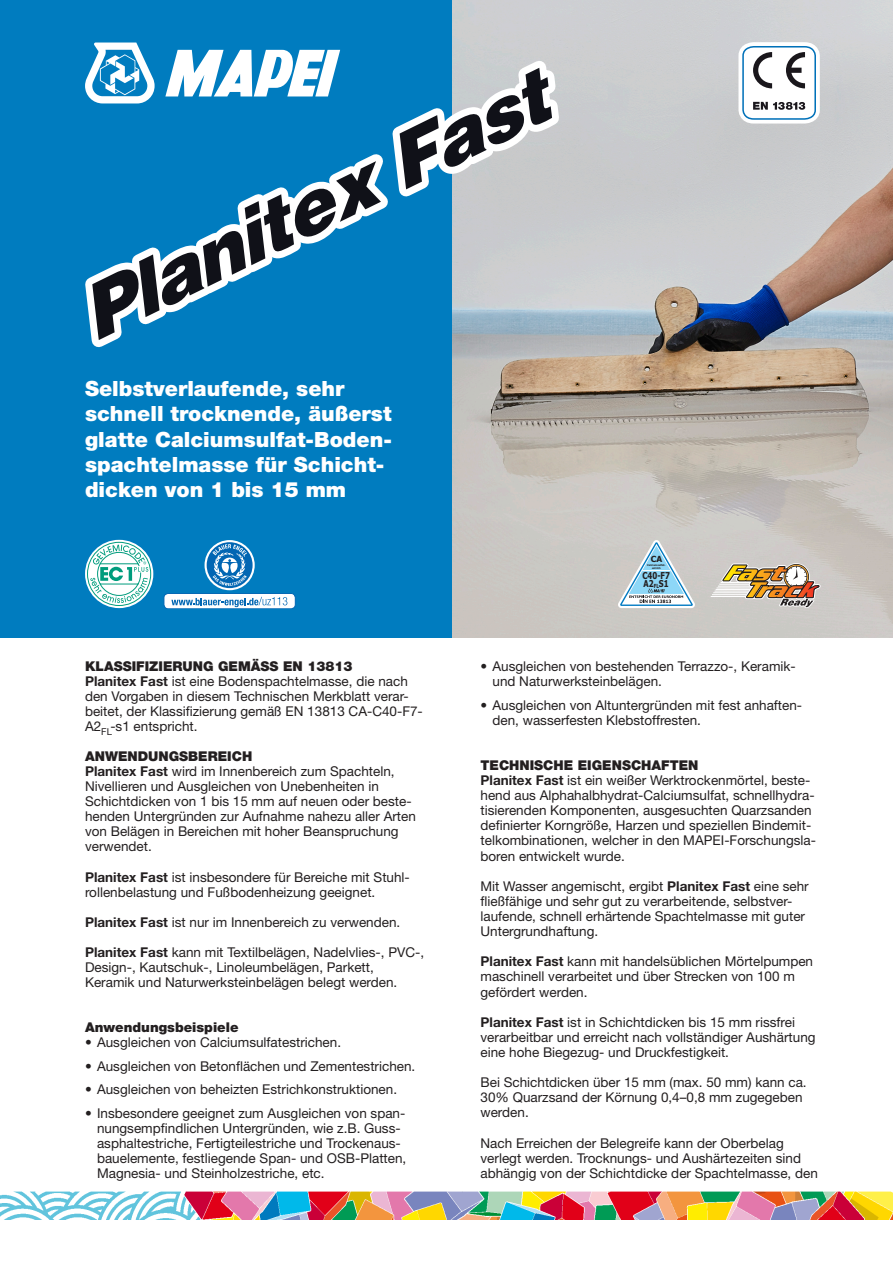
<style>
.page{position:relative;width:893px;height:1263px;background:#fff}
.page>*{position:absolute;margin:0;border:0;box-sizing:border-box;transform-origin:0 0}
.t1{font:italic 900 73.65px "Helvetica";color:#fff}
.t2{font:900 21px/25.2px "Helvetica Neue LT Std";color:#fff}
.t3{font:13.5px/15.1px "Helvetica Neue LT Std";color:#231f20}
.t4{font:900 13.5px "Helvetica Neue LT Std";color:#231f20}
.t5{font:700 9.6px/7.9px "Tahoma";color:#231f20;scale:.8 1}
.t6{font:700 8.4px "Tahoma";color:#231f20}
.t7{font:700 2.55px/2.5px "Tahoma";color:#231f20;text-align:center}
.s1{font-weight:900}
.s2{font-weight:700}
</style>
<div class="page">
<img style="left:0;top:1191px;width:893px;height:29px">
<div style="left:0;top:0;width:893px;height:638px;background:#007cbf"></div>
<img style="left:453px;top:0;width:440px;height:638px">
<svg style="left:85px;top:43px;width:70px;height:60px"></svg>
<svg style="left:165px;top:50px;width:175px;height:46px"></svg>
<svg style="left:410px;top:138px;width:31px;height:33px"></svg>
<svg style="left:332px;top:191px;width:25px;height:23px"></svg>
<svg style="left:133px;top:271px;width:51px;height:46px"></svg>
<svg style="left:85px;top:540px;width:68px;height:68px"></svg>
<svg style="left:87px;top:542px;width:64px;height:64px;background:#9fd5d7"></svg>
<svg style="left:618px;top:540px;width:77px;height:68px;background:#b7cfd9"></svg>
<svg style="left:735px;top:39px;width:88px;height:88px;background:#d0d6db"></svg>
<svg style="left:164px;top:542px;width:132px;height:66px"></svg>
<hr style="left:714px;top:591px;width:36px;height:1px;background:#fff">
<hr style="left:713px;top:592px;width:36px;height:1px;background:#fff">
<hr style="left:712px;top:594px;width:36px;height:1px;background:#fff">
<hr style="left:711px;top:596px;width:35px;height:1px;background:#fff">
<svg style="left:715px;top:563px;width:106px;height:45px;background:#c1ab8e"></svg>
<h1 class="t1" style="left:62px;top:275px;width:514px;rotate:-26deg">Planitex Fast</h1>
<h2 class="t2" style="left:85px;top:376px;width:308px">Selbstverlaufende, sehr schnell trocknende, äußerst glatte Calciumsulfat-Boden&shy;spachtelmasse für Schicht&shy;dicken von 1 bis 15 mm</h2>
<p class="t3" style="left:85px;top:658px;width:339px"><span class="s1">KLASSIFIZIERUNG GEMÄSS EN 13813<br></span><span class="s2">Planitex Fast</span> ist eine Bodenspachtelmasse, die nach den Vorgaben in diesem Technischen Merkblatt verar&shy;beitet, der Klassifizierung gemäß EN 13813 CA-C40-F7- A2<sub>FL</sub>-s1 entspricht.</p>
<p class="t3" style="left:85px;top:749px;width:332px"><span class="s1">ANWENDUNGSBEREICH<br></span><span class="s2">Planitex Fast</span> wird im Innenbereich zum Spachteln, Nivellieren und Ausgleichen von Unebenheiten in Schichtdicken von 1 bis 15 mm auf neuen oder beste&shy;henden Untergründen zur Aufnahme nahezu aller Arten von Belägen in Bereichen mit hoher Beanspruchung verwendet.</p>
<p class="t3" style="left:85px;top:869px;width:325px"><span class="s2">Planitex Fast</span> ist insbesondere für Bereiche mit Stuhl&shy;rollenbelastung und Fußbodenheizung geeignet.</p>
<p class="t3" style="left:85px;top:914px;width:317px"><span class="s2">Planitex Fast</span> ist nur im Innenbereich zu verwenden.</p>
<p class="t3" style="left:85px;top:944px;width:341px"><span class="s2">Planitex Fast</span> kann mit Textilbelägen, Nadelvlies-, PVC-,<br>Design-, Kautschuk-, Linoleumbelägen, Parkett,<br>Keramik und Naturwerksteinbelägen belegt werden.</p>
<p class="t4" style="left:85px;top:1019px;width:155px">Anwendungsbeispiele</p>
<p class="t3" style="left:85px;top:1034px;width:258px">• Ausgleichen von Calciumsulfatestrichen.</p>
<p class="t3" style="left:85px;top:1058px;width:332px">• Ausgleichen von Betonflächen und Zementestrichen.</p>
<p class="t3" style="left:85px;top:1081px;width:314px">• Ausgleichen von beheizten Estrichkonstruktionen.</p>
<p class="t3" style="left:97px;top:1105px;width:311px;text-indent:-12px">• Insbesondere geeignet zum Ausgleichen von span&shy;nungsempfindlichen Untergründen, wie z.B. Guss&shy;asphaltestriche, Fertigteilestriche und Trockenaus&shy;bauelemente, festliegende Span- und OSB-Platten, Magnesia- und Steinholzestriche, etc.</p>
<p class="t6" style="left:651px;top:553px;width:13px">CA</p>
<p class="t7" style="left:647px;top:564px;width:20px">Calciumsulfat&shy;estrich</p>
<p class="t5" style="left:642px;top:571px;width:36px">C40-F7<br>A2<sub>FL</sub>S1</p>
<p class="t3" style="left:492px;top:658px;width:305px;text-indent:-12px">• Ausgleichen von bestehenden Terrazzo-, Keramik&shy;und Naturwerksteinbelägen.</p>
<p class="t3" style="left:492px;top:697px;width:311px;text-indent:-12px">• Ausgleichen von Altuntergründen mit fest anhaften&shy;den, wasserfesten Klebstoffresten.</p>
<p class="t3" style="left:480px;top:757px;width:337px"><span class="s1">TECHNISCHE EIGENSCHAFTEN<br></span><span class="s2">Planitex Fast</span> ist ein weißer Werktrockenmörtel, beste&shy;hend aus Alphahalbhydrat-Calciumsulfat, schnellhydra&shy;tisierenden Komponenten, ausgesuchten Quarzsanden definierter Korngröße, Harzen und speziellen Bindemit&shy;telkombinationen, welcher in den MAPEI-Forschungsla&shy;boren entwickelt wurde.</p>
<p class="t3" style="left:480px;top:878px;width:330px">Mit Wasser angemischt, ergibt <span class="s2">Planitex Fast</span> eine sehr fließfähige und sehr gut zu verarbeitende, selbstver&shy;laufende, schnell erhärtende Spachtelmasse mit guter Untergrundhaftung.</p>
<p class="t3" style="left:480px;top:954px;width:334px"><span class="s2">Planitex Fast</span> kann mit handelsüblichen Mörtelpumpen maschinell verarbeitet und über Strecken von 100 m gefördert werden.</p>
<p class="t3" style="left:480px;top:1014px;width:337px"><span class="s2">Planitex Fast</span> ist in Schichtdicken bis 15 mm rissfrei verarbeitbar und erreicht nach vollständiger Aushärtung eine hohe Biegezug- und Druckfestigkeit.</p>
<p class="t3" style="left:480px;top:1075px;width:328px">Bei Schichtdicken über 15 mm (max. 50 mm) kann ca.<br>30% Quarzsand der Körnung 0,4–0,8 mm zugegeben werden.</p>
<p class="t3" style="left:480px;top:1135px;width:339px">Nach Erreichen der Belegreife kann der Oberbelag verlegt werden. Trocknungs- und Aushärtezeiten sind abhängig von der Schichtdicke der Spachtelmasse, den</p>
</div>
